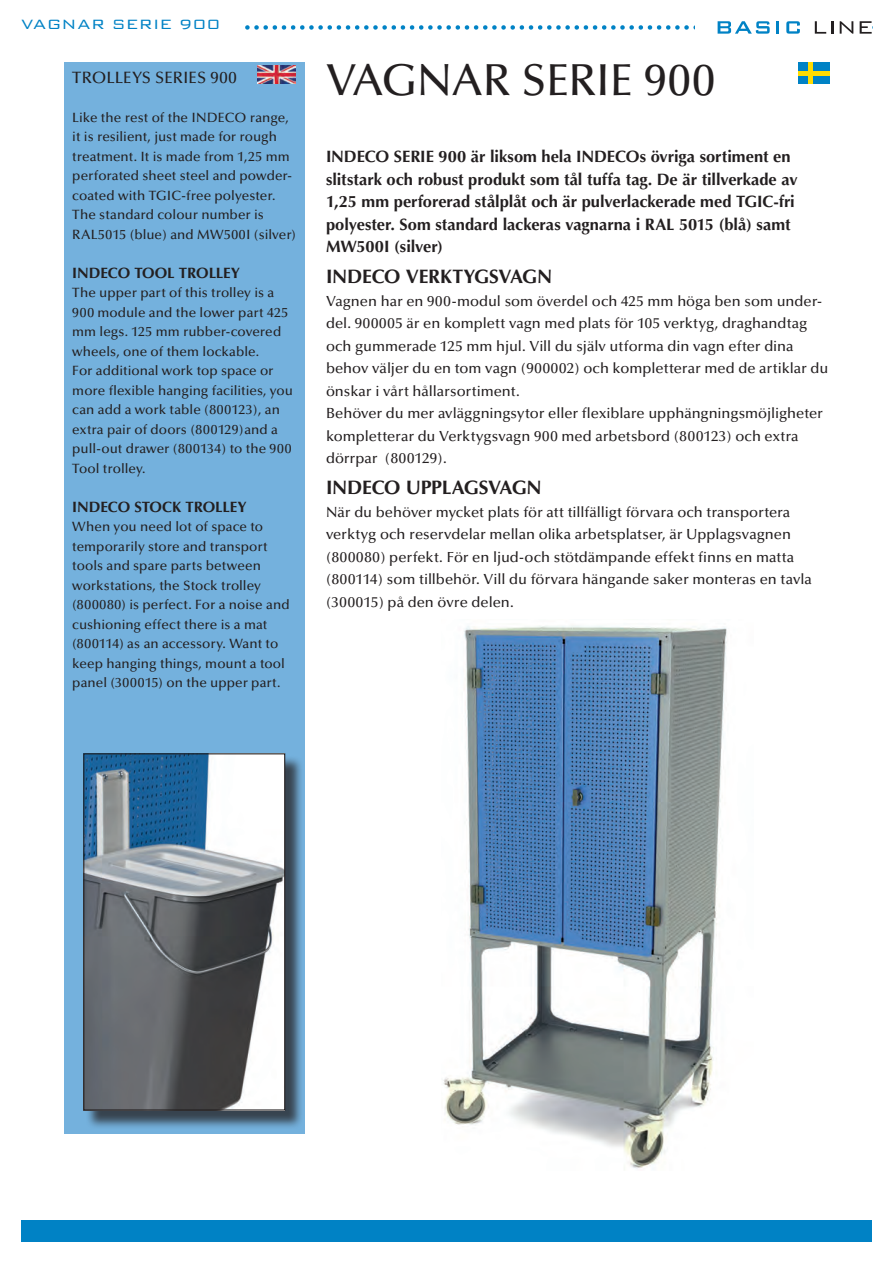
<style>
.page{position:relative;width:893px;height:1263px;background:#fff}
.page>*{position:absolute;margin:0;border:0;box-sizing:border-box;transform-origin:0 0}
.t1{font:500 45px "Optima";letter-spacing:-.005em;color:#231f20}
.t2{font:700 19.5px "Optima";letter-spacing:-.015em;color:#231f20}
.t3{font:300 18px "Bank Gothic BT";letter-spacing:.025em;color:#0082c5}
.t4{font:700 16.5px/22.5px "Optima";letter-spacing:-.005em;color:#231f20}
.t5{font:500 16.5px "Optima";letter-spacing:.01em;color:#231f20}
.t6{font:700 15px "Optima";letter-spacing:-.005em;color:#231f20}
.t7{font:500 14.7px/22.5px "Optima";color:#231f20}
.t8{font:500 13.5px/19.5px "Optima";letter-spacing:.005em;color:#231f20}
.t9{font:500 13.5px/19.5px "Optima LT Std";letter-spacing:.005em;color:#231f20}
</style>
<div class="page">
<div style="left:21px;top:1220px;width:851px;height:22px;background:#0082c5"></div>
<svg style="left:245px;top:21px;width:627px;height:13px"></svg>
<img style="left:443px;top:625px;width:284px;height:544px">
<div style="left:64px;top:62px;width:241px;height:1072px;background:#74b1dd"></div>
<div style="left:798px;top:62px;width:31px;height:22px;background:#0082c5"></div>
<hr style="left:798px;top:71px;width:31px;height:4px;background:#ffdc01">
<div style="left:808px;top:62px;width:5px;height:22px;background:#ffdc01"></div>
<img style="left:258px;top:65px;width:37px;height:19px">
<div style="left:86px;top:755px;width:218px;height:374px;background:#231f20;opacity:.75"></div>
<img style="left:85px;top:755px;width:198px;height:353px">
<div style="left:83px;top:753px;width:202px;height:357px;border:1px solid #231f20"></div>
<p class="t3" style="left:21px;top:15px;width:201px">VAGNAR SERIE 900</p>
<p class="t5" style="left:72px;top:68px;width:166px">TROLLEYS SERIES 900</p>
<p class="t8" style="left:72px;top:108px;width:225px">Like the rest of the INDECO range, it is resilient, just made for rough treatment. It is made from 1,25 mm perforated sheet steel and powder&shy;coated with TGIC-free polyester.<br>The standard colour number is RAL5015 (blue) and MW500I (silver)</p>
<p class="t6" style="left:72px;top:264px;width:169px">INDECO TOOL TROLLEY</p>
<p class="t8" style="left:72px;top:283px;width:222px">The upper part of this trolley is a<br>900 module and the lower part 425 mm legs. 125 mm rubber-covered wheels, one of them lockable.<br>For additional work top space or more flexible hanging facilities, you can add a work table (800123), an extra pair of doors (800129)and a pull-out drawer (800134) to the 900<br>Tool trolley.</p>
<p class="t6" style="left:72px;top:498px;width:176px">INDECO STOCK TROLLEY</p>
<p class="t9" style="left:72px;top:517px;width:219px">When you need lot of space to temporarily store and transport tools and spare parts between workstations, the Stock trolley (800080) is perfect. For a noise and cushioning effect there is a mat (800114) as an accessory. Want to keep hanging things, mount a tool panel (300015) on the upper part.</p>
<h1 class="t1" style="left:326px;top:55px;width:391px">VAGNAR SERIE 900</h1>
<p class="t4" style="left:326px;top:146px;width:473px">INDECO SERIE 900 är liksom hela INDECOs övriga sortiment en slitstark och robust produkt som tål tuffa tag. De är tillverkade av 1,25 mm perforerad stålplåt och är pulverlackerade med TGIC-fri polyester. Som standard lackeras vagnarna i RAL 5015 (blå) samt MW500I (silver)</p>
<h2 class="t2" style="left:326px;top:265px;width:228px">INDECO VERKTYGSVAGN</h2>
<p class="t7" style="left:326px;top:290px;width:504px">Vagnen har en 900-modul som överdel och 425 mm höga ben som under&shy;del. 900005 är en komplett vagn med plats för 105 verktyg, draghandtag och gummerade 125 mm hjul. Vill du själv utforma din vagn efter dina behov väljer du en tom vagn (900002) och kompletterar med de artiklar du önskar i vårt hållarsortiment.<br>Behöver du mer avläggningsytor eller flexiblare upphängningsmöjligheter kompletterar du Verktygsvagn 900 med arbetsbord (800123) och extra dörrpar (800129).</p>
<h2 class="t2" style="left:326px;top:476px;width:217px">INDECO UPPLAGSVAGN</h2>
<p class="t7" style="left:326px;top:501px;width:487px">När du behöver mycket plats för att tillfälligt förvara och transportera verktyg och reservdelar mellan olika arbetsplatser, är Upplagsvagnen (800080) perfekt. För en ljud-och stötdämpande effekt finns en matta (800114) som tillbehör. Vill du förvara hängande saker monteras en tavla (300015) på den övre delen.</p>
</div>
